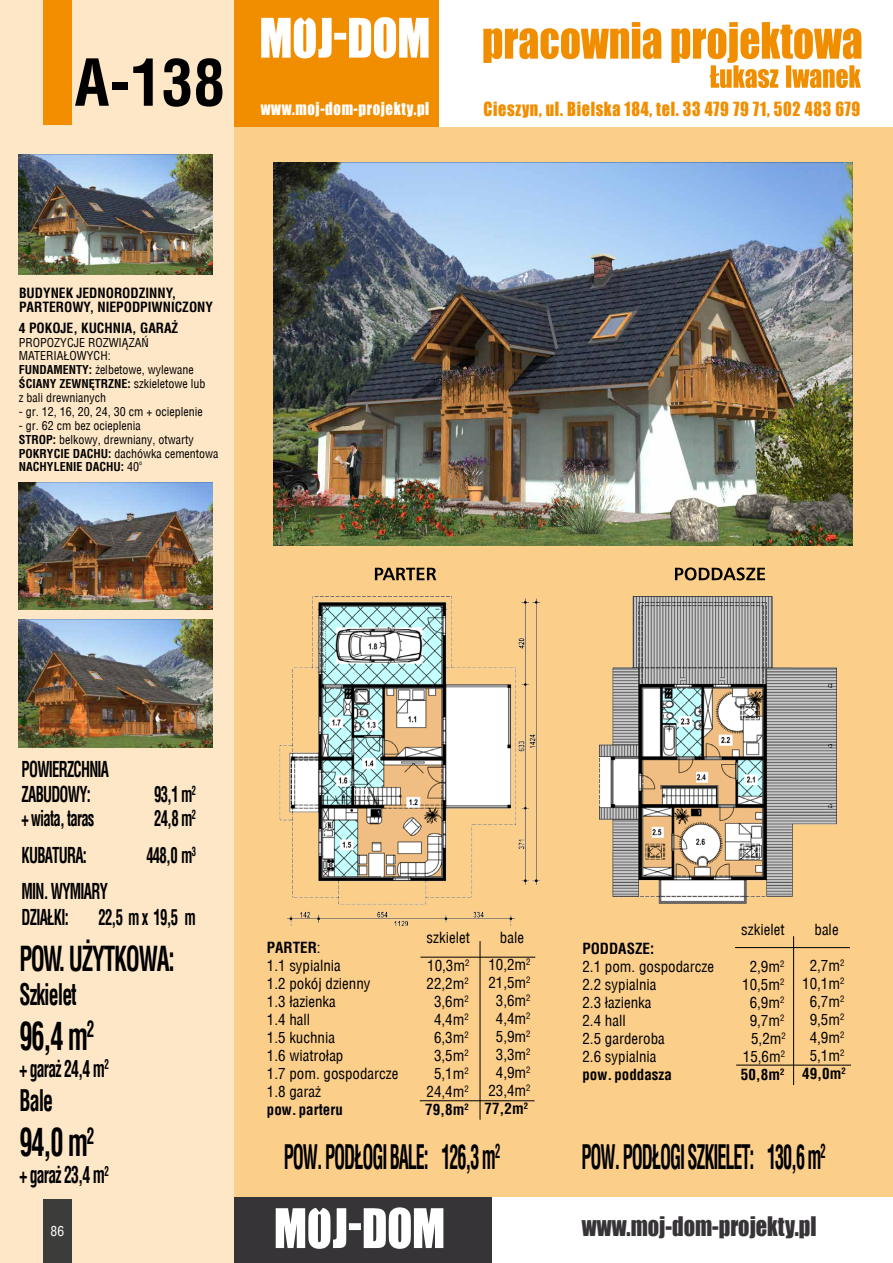
<style>
.page{position:relative;width:893px;height:1263px;background:#fbce8a}
.page>*{position:absolute;margin:0;border:0;box-sizing:border-box;transform-origin:0 0}
.t1{font:700 63px "Switzerland Condensed";color:#000}
.t2{font:700 37.5px "Switzerland Condensed";color:#000;scale:.7 1}
.t3{font:700 condensed 33px "Switzerland";letter-spacing:-.06em;color:#000;scale:.55 1}
.t4{font:700 33px "Switzerland Condensed";letter-spacing:-.05em;color:#000;scale:.7 1}
.t5{font:700 28.5px "Switzerland Condensed";letter-spacing:-.05em;color:#000;scale:.7 1}
.t6{font:24.75px "Impact";color:#373437;scale:.9 1}
.t7{font:700 22.5px "Switzerland Condensed";letter-spacing:-.05em;color:#000;scale:.7 1}
.t8{font:700 21px/25.2px "Switzerland Condensed";letter-spacing:-.05em;color:#000;scale:.7 1}
.t9{font:18px "Impact";letter-spacing:.04em;color:#f18e00;scale:.9 1}
.t10{font:16.35px "Impact";letter-spacing:.04em;color:#fff;scale:.9 1}
.t11{font:15px/18px "Switzerland Condensed";color:#000;text-align:center}
.t12{font:700 condensed 15px "Switzerland";color:#000}
.t13{font:700 13.5px/14.2px "Switzerland Condensed";color:#000}
.t14{font:13.5px "Switzerland Condensed";color:#fff}
.t15{font:12px/13.8px "Switzerland Condensed";color:#000}
.t16{font:700 condensed 12px "Switzerland";color:#000}
.t17{font:6px "Switzerland Condensed";color:#000}
.s1{font-family:"Switzerland";font-weight:700;font-stretch:condensed}
.s2{font-family:"Switzerland Condensed";font-weight:400;font-stretch:normal}
</style>
<div class="page">
<div style="left:224px;top:1197px;width:669px;height:66px;background:#fff"></div>
<div style="left:234px;top:1197px;width:257px;height:66px;background:#373437"></div>
<svg style="left:276px;top:1207px;width:167px;height:42px"></svg>
<div style="left:230px;top:0;width:663px;height:127px;background:#fff"></div>
<div style="left:232px;top:0;width:207px;height:127px;background:#f18e00"></div>
<svg style="left:261px;top:17px;width:168px;height:41px"></svg>
<svg style="left:483px;top:22px;width:178px;height:41px"></svg>
<svg style="left:671px;top:22px;width:190px;height:66px"></svg>
<div style="left:0;top:0;width:234px;height:1263px;background:#fee7c7"></div>
<div style="left:43px;top:0;width:29px;height:125px;background:#f28e00"></div>
<div style="left:43px;top:1200px;width:29px;height:63px;background:#3c3c3b"></div>
<svg style="left:375px;top:568px;width:61px;height:12px"></svg>
<svg style="left:675px;top:567px;width:90px;height:13px"></svg>
<img style="left:274px;top:162px;width:578px;height:383px">
<img style="left:19px;top:482px;width:193px;height:128px">
<img style="left:19px;top:620px;width:193px;height:127px">
<img style="left:19px;top:154px;width:193px;height:120px">
<hr style="left:420px;top:957px;width:115px;height:1px;background:#000">
<hr style="left:420px;top:1100px;width:115px;height:1px;background:#000">
<hr style="left:480px;top:941px;width:1px;height:179px;background:#000">
<hr style="left:793px;top:936px;width:1px;height:149px;background:#000">
<hr style="left:735px;top:947px;width:115px;height:1px;background:#000">
<hr style="left:736px;top:1065px;width:115px;height:1px;background:#000">
<img style="left:279px;top:596px;width:262px;height:329px">
<img style="left:600px;top:596px;width:238px;height:307px">
<h1 class="t1" style="left:74px;top:45px;width:152px">A-138</h1>
<p class="t10" style="left:261px;top:96px;width:189px">www.moj-dom-projekty.pl</p>
<p class="t9" style="left:484px;top:95px;width:420px">Cieszyn, ul. Bielska 184, tel. 33 479 79 71, 502 483 679</p>
<p class="t13" style="left:19px;top:285px;width:195px">BUDYNEK JEDNORODZINNY,<br>PARTEROWY, NIEPODPIWNICZONY</p>
<p class="t13" style="left:19px;top:321px;width:161px">4 POKOJE, KUCHNIA, GARAŻ</p>
<p class="t15" style="left:19px;top:335px;width:176px">PROPOZYCJE ROZWIĄZAŃ<br>MATERIAŁOWYCH:<br><span class="s1">FUNDAMENTY:</span> żelbetowe, wylewane</p>
<p class="t16" style="left:19px;top:377px;width:188px">ŚCIANY ZEWNĘTRZNE: <span class="s2">szkieletowe lub</span></p>
<p class="t15" style="left:19px;top:391px;width:89px">z bali drewnianych</p>
<p class="t15" style="left:19px;top:405px;width:185px">- gr. 12, 16, 20, 24, 30 cm + ocieplenie</p>
<p class="t15" style="left:19px;top:419px;width:201px">- gr. 62 cm bez ocieplenia<br><span class="s1">STROP:</span> belkowy, drewniany, otwarty<br><span class="s1">POKRYCIE DACHU:</span> dachówka cementowa</p>
<p class="t16" style="left:19px;top:460px;width:122px">NACHYLENIE DACHU: <span class="s2">40</span></p>
<p class="t17" style="left:139px;top:460px;width:4px">o</p>
<h3 class="t8" style="left:22px;top:756px;width:126px">POWIERZCHNIA<br>ZABUDOWY:</h3>
<h3 class="t8" style="left:154px;top:781px;width:61px">93,1 m<sup>2</sup></h3>
<h3 class="t8" style="left:22px;top:806px;width:106px">+ wiata, taras</h3>
<h3 class="t8" style="left:154px;top:806px;width:61px">24,8 m<sup>2</sup></h3>
<h3 class="t8" style="left:22px;top:842px;width:95px">KUBATURA:</h3>
<h3 class="t8" style="left:146px;top:842px;width:72px">448,0 m<sup>3</sup></h3>
<h3 class="t8" style="left:22px;top:879px;width:125px">MIN. WYMIARY<br>DZIAŁKI:</h3>
<h3 class="t8" style="left:98px;top:904px;width:141px">22,5 m x 19,5 m</h3>
<h3 class="t4" style="left:20px;top:939px;width:224px">POW. UŻYTKOWA:</h3>
<h3 class="t5" style="left:20px;top:977px;width:83px">Szkielet</h3>
<h2 class="t2" style="left:20px;top:1014px;width:108px">96,4 m<sup>2</sup></h2>
<h3 class="t7" style="left:20px;top:1055px;width:129px">+ garaż 24,4 m<sup>2</sup></h3>
<h3 class="t5" style="left:20px;top:1084px;width:49px">Bale</h3>
<h2 class="t2" style="left:20px;top:1120px;width:108px">94,0 m<sup>2</sup></h2>
<h3 class="t7" style="left:20px;top:1161px;width:129px">+ garaż 23,4 m<sup>2</sup></h3>
<p class="t14" style="left:51px;top:1223px;width:15px">86</p>
<p class="t11" style="left:427px;top:929px;width:45px">szkielet</p>
<p class="t11" style="left:500px;top:929px;width:26px">bale</p>
<p class="t12" style="left:267px;top:938px;width:55px">PARTER<span class="s2">:</span></p>
<p class="t11" style="left:267px;top:956px;width:76px">1.1 sypialnia</p>
<p class="t11" style="left:427px;top:956px;width:44px">10,3m<sup>2</sup></p>
<p class="t11" style="left:267px;top:974px;width:105px">1.2 pokój dzienny</p>
<p class="t11" style="left:427px;top:974px;width:44px">22,2m<sup>2</sup></p>
<p class="t11" style="left:267px;top:992px;width:71px">1.3 łazienka</p>
<p class="t11" style="left:434px;top:992px;width:36px">3,6m<sup>2</sup></p>
<p class="t11" style="left:267px;top:1010px;width:45px">1.4 hall</p>
<p class="t11" style="left:434px;top:1010px;width:36px">4,4m<sup>2</sup></p>
<p class="t11" style="left:267px;top:1028px;width:70px">1.5 kuchnia</p>
<p class="t11" style="left:434px;top:1028px;width:36px">6,3m<sup>2</sup></p>
<p class="t11" style="left:267px;top:1046px;width:78px">1.6 wiatrołap</p>
<p class="t11" style="left:434px;top:1046px;width:36px">3,5m<sup>2</sup></p>
<p class="t11" style="left:267px;top:1064px;width:133px">1.7 pom. gospodarcze</p>
<p class="t11" style="left:434px;top:1064px;width:36px">5,1m<sup>2</sup></p>
<p class="t11" style="left:267px;top:1082px;width:56px">1.8 garaż</p>
<p class="t11" style="left:427px;top:1082px;width:44px">24,4m<sup>2</sup></p>
<p class="t12" style="left:267px;top:1100px;width:77px">pow.parteru</p>
<p class="t12" style="left:425px;top:1100px;width:45px">79,8m<sup>2</sup></p>
<p class="t11" style="left:488px;top:956px;width:44px">10,2m<sup>2<br></sup>21,5m<sup>2<br></sup>3,6m<sup>2<br></sup>4,4m<sup>2<br></sup>5,9m<sup>2<br></sup>3,3m<sup>2<br></sup>4,9m<sup>2<br></sup>23,4m<sup>2</sup></p>
<p class="t12" style="left:485px;top:1100px;width:45px">77,2m<sup>2</sup></p>
<h3 class="t3" style="left:284px;top:1137px;width:395px">POW. PODŁOGI BALE: 126,3 m<sup>2</sup></h3>
<p class="t11" style="left:741px;top:920px;width:45px">szkielet</p>
<p class="t11" style="left:814px;top:920px;width:26px">bale</p>
<p class="t12" style="left:582px;top:939px;width:73px">PODDASZE:</p>
<p class="t11" style="left:582px;top:957px;width:133px">2.1 pom. gospodarcze</p>
<p class="t11" style="left:750px;top:957px;width:36px">2,9m<sup>2</sup></p>
<p class="t11" style="left:582px;top:975px;width:76px">2.2 sypialnia</p>
<p class="t11" style="left:742px;top:975px;width:44px">10,5m<sup>2</sup></p>
<p class="t11" style="left:582px;top:993px;width:71px">2.3 łazienka</p>
<p class="t11" style="left:750px;top:993px;width:36px">6,9m<sup>2</sup></p>
<p class="t11" style="left:582px;top:1011px;width:45px">2.4 hall</p>
<p class="t11" style="left:750px;top:1011px;width:36px">9,7m<sup>2</sup></p>
<p class="t11" style="left:582px;top:1029px;width:84px">2.5 garderoba</p>
<p class="t11" style="left:751px;top:1029px;width:36px">5,2m<sup>2</sup></p>
<p class="t11" style="left:582px;top:1047px;width:76px">2.6 sypialnia</p>
<p class="t11" style="left:743px;top:1047px;width:44px">15,6m<sup>2</sup></p>
<p class="t12" style="left:582px;top:1065px;width:91px">pow.poddasza</p>
<p class="t12" style="left:741px;top:1065px;width:45px">50,8m<sup>2</sup></p>
<p class="t11" style="left:802px;top:956px;width:44px">2,7m<sup>2<br></sup>10,1m<sup>2<br></sup>6,7m<sup>2<br></sup>9,5m<sup>2<br></sup>4,9m<sup>2<br></sup>5,1m<sup>2</sup></p>
<p class="t12" style="left:802px;top:1064px;width:45px">49,0m<sup>2</sup></p>
<h3 class="t3" style="left:581px;top:1137px;width:446px">POW. PODŁOGI SZKIELET: 130,6 m<sup>2</sup></h3>
<h3 class="t6" style="left:582px;top:1207px;width:262px">www.moj-dom-projekty.pl</h3>
</div>
